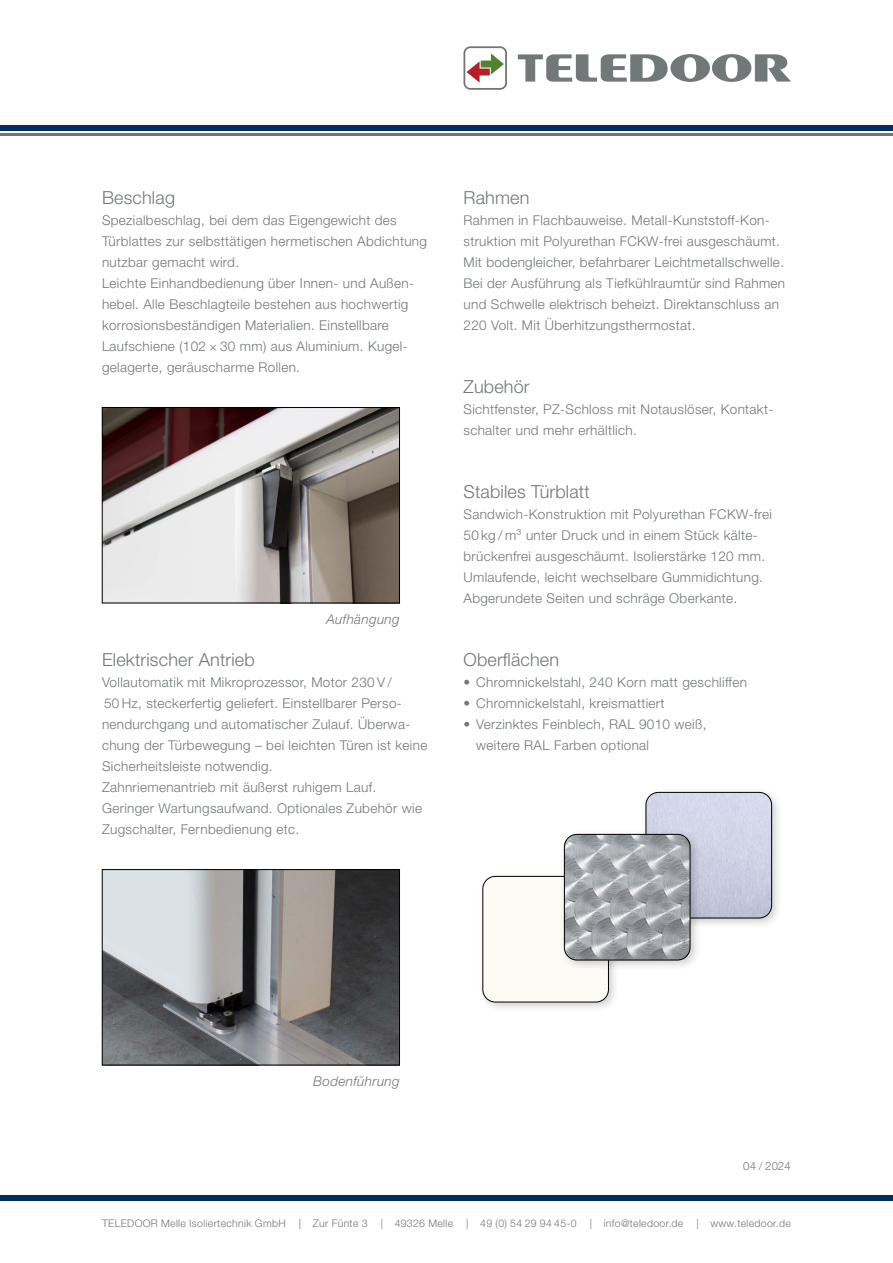
<style>
.page{position:relative;width:893px;height:1263px;background:#fff}
.page>*{position:absolute;margin:0;border:0;box-sizing:border-box;transform-origin:0 0}
.t1{font:300 18px "Helvetica Neue LT Pro";letter-spacing:.01em;color:#727777}
.t2{font:300 13.5px/21px "Helvetica Neue LT Pro";letter-spacing:.025em;color:#727777}
.t3{font:italic 300 13.5px "Helvetica Neue LT Pro";letter-spacing:.025em;color:#727777}
.t4{font:300 11.4px "Helvetica Neue LT Pro";letter-spacing:.03em;color:#727777}
.t5{font:300 10.5px "Helvetica Neue LT Pro";letter-spacing:.03em;color:#727777}
</style>
<div class="page">
<div style="left:0;top:126px;width:893px;height:5px;background:#00305d"></div>
<hr style="left:0;top:134px;width:893px;height:2px;background:#727777">
<div style="left:0;top:1195px;width:893px;height:5px;background:#00305d"></div>
<svg style="left:463px;top:46px;width:44px;height:44px"></svg>
<svg style="left:518px;top:54px;width:273px;height:28px"></svg>
<img style="left:104px;top:409px;width:294px;height:192px">
<div style="left:102px;top:407px;width:298px;height:196px;border:1px solid #000"></div>
<img style="left:104px;top:871px;width:294px;height:192px">
<div style="left:102px;top:869px;width:298px;height:196px;border:1px solid #000"></div>
<div style="left:640px;top:787px;width:143px;height:142px;background:#000;opacity:.2"></div>
<img style="left:646px;top:792px;width:126px;height:126px">
<div style="left:646px;top:792px;width:126px;height:126px;border:1px solid #000;border-radius:13px"></div>
<div style="left:477px;top:871px;width:143px;height:142px;background:#000;opacity:.2"></div>
<div style="left:483px;top:876px;width:125px;height:126px;background:#fcfbf5;border-radius:13px"></div>
<div style="left:483px;top:876px;width:126px;height:126px;border:1px solid #000;border-radius:13px"></div>
<div style="left:559px;top:829px;width:142px;height:142px;background:#000;opacity:.2"></div>
<img style="left:564px;top:834px;width:126px;height:126px">
<div style="left:564px;top:834px;width:126px;height:126px;border:1px solid #000;border-radius:13px"></div>
<h1 class="t1" style="left:102px;top:187px;width:74px">Beschlag</h1>
<p class="t2" style="left:102px;top:210px;width:326px">Spezialbeschlag, bei dem das Eigengewicht des Türblattes zur selbsttätigen hermetischen Abdichtung nutzbar gemacht wird.<br>Leichte Einhandbedienung über Innen- und Außen&shy;hebel. Alle Beschlagteile bestehen aus hochwertig korrosionsbeständigen Materialien. Einstellbare Laufschiene (102 × 30 mm) aus Aluminium. Kugel&shy;gelagerte, geräuscharme Rollen.</p>
<p class="t3" style="left:326px;top:611px;width:75px">Aufhängung</p>
<h1 class="t1" style="left:102px;top:649px;width:154px">Elektrischer Antrieb</h1>
<p class="t2" style="left:102px;top:672px;width:327px">Vollautomatik mit Mikroprozessor, Motor 230 V /<br>50 Hz, steckerfertig geliefert. Einstellbarer Perso&shy;nendurchgang und automatischer Zulauf. Überwa&shy;chung der Türbewegung – bei leichten Türen ist keine Sicherheitsleiste notwendig.<br>Zahnriemenantrieb mit äußerst ruhigem Lauf.<br>Geringer Wartungsaufwand. Optionales Zubehör wie Zugschalter, Fernbedienung etc.</p>
<h1 class="t1" style="left:463px;top:187px;width:67px">Rahmen</h1>
<p class="t2" style="left:463px;top:210px;width:323px">Rahmen in Flachbauweise. Metall-Kunststoff-Kon&shy;struktion mit Polyurethan FCKW-frei ausgeschäumt.<br>Mit bodengleicher, befahrbarer Leichtmetallschwelle.<br>Bei der Ausführung als Tiefkühlraumtür sind Rahmen und Schwelle elektrisch beheizt. Direktanschluss an 220 Volt. Mit Überhitzungsthermostat.</p>
<h1 class="t1" style="left:463px;top:376px;width:68px">Zubehör</h1>
<p class="t2" style="left:463px;top:399px;width:311px">Sichtfenster, PZ-Schloss mit Notauslöser, Kontakt&shy;schalter und mehr erhältlich.</p>
<h1 class="t1" style="left:463px;top:481px;width:128px">Stabiles Türblatt</h1>
<p class="t2" style="left:463px;top:504px;width:310px">Sandwich-Konstruktion mit Polyurethan FCKW-frei 50 kg / m³ unter Druck und in einem Stück kälte&shy;brückenfrei ausgeschäumt. Isolierstärke 120 mm.<br>Umlaufende, leicht wechselbare Gummidichtung.<br>Abgerundete Seiten und schräge Oberkante.</p>
<h1 class="t1" style="left:463px;top:649px;width:97px">Oberflächen</h1>
<p class="t2" style="left:463px;top:672px;width:285px">• Chromnickelstahl, 240 Korn matt geschliffen</p>
<p class="t2" style="left:463px;top:693px;width:202px">• Chromnickelstahl, kreismattiert</p>
<p class="t2" style="left:476px;top:714px;width:232px;text-indent:-13px">• Verzinktes Feinblech, RAL 9010 weiß, weitere RAL Farben optional</p>
<p class="t3" style="left:313px;top:1073px;width:88px">Bodenführung</p>
<p class="t4" style="left:743px;top:1159px;width:49px">04 / 2024</p>
<p class="t5" style="left:102px;top:1216px;width:690px">TELEDOOR Melle Isoliertechnik GmbH | Zur Fünte 3 | 49326 Melle | 49 (0) 54 29 94 45-0 | info@teledoor.de | www.teledoor.de</p>
</div>
